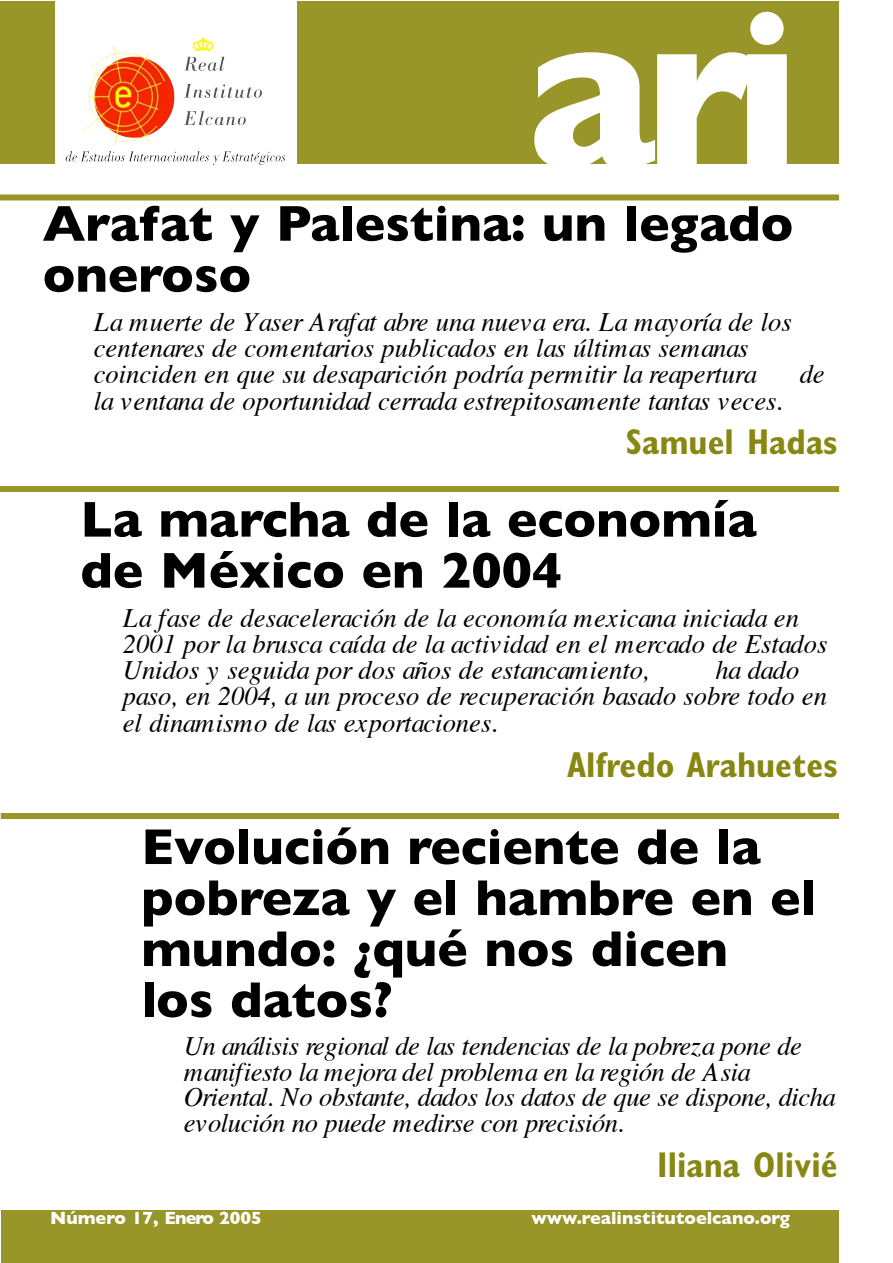
<style>
.page{position:relative;width:893px;height:1263px;background:#fff}
.page>*{position:absolute;margin:0;border:0;box-sizing:border-box;transform-origin:0 0}
.t1{font:700 225px "Gill Sans";color:#fff}
.t2{font:700 51px/51px "Gill Sans";color:#000}
.t3{font:700 condensed 36px "Gill Sans Std";color:#888712}
.t4{font:italic 26.55px/26.2px "Times";color:#000}
.t5{font:700 18px "Gill Sans";color:#fff}
</style>
<div class="page">
<img style="left:65px;top:38px;width:221px;height:126px">
<div style="left:0;top:195px;width:839px;height:6px;background:#989629"></div>
<div style="left:0;top:1px;width:54px;height:163px;background:#989629"></div>
<div style="left:298px;top:1px;width:541px;height:163px;background:#989629"></div>
<div style="left:1px;top:813px;width:838px;height:6px;background:#989629"></div>
<div style="left:0;top:486px;width:839px;height:6px;background:#989629"></div>
<div style="left:2px;top:1210px;width:837px;height:53px;background:#989629"></div>
<h1 class="t1" style="left:526px;top:-42px;width:276px">ari</h1>
<h2 class="t2" style="left:43px;top:198px;width:752px">Arafat y Palestina: un legado oneroso</h2>
<p class="t4" style="left:94px;top:311px;width:699px">La muerte de Yaser Arafat abre una nueva era. La mayoría de los centenares de comentarios publicados en las últimas semanas coinciden en que su desaparición podría permitir la reapertura</p>
<p class="t4" style="left:800px;top:363px;width:27px">de</p>
<p class="t4" style="left:94px;top:390px;width:691px">la ventana de oportunidad cerrada estrepitosamente tantas veces.</p>
<h3 class="t3" style="left:626px;top:430px;width:213px">Samuel Hadas</h3>
<h2 class="t2" style="left:80px;top:494px;width:678px">La marcha de la economía de México en 2004</h2>
<p class="t4" style="left:123px;top:607px;width:706px">La fase de desaceleración de la economía mexicana iniciada en<br>2001 por la brusca caída de la actividad en el mercado de Estados<br>Unidos y seguida por dos años de estancamiento,</p>
<p class="t4" style="left:123px;top:659px;width:706px;text-indent:592px">ha dado paso, en 2004, a un proceso de recuperación basado sobre todo en el dinamismo de las exportaciones.</p>
<h3 class="t3" style="left:567px;top:752px;width:272px">Alfredo Arahuetes</h3>
<h2 class="t2" style="left:141px;top:821px;width:676px">Evolución reciente de la pobreza y el hambre en el mundo: ¿qué nos dicen<br>los datos?</h2>
<p class="t4" style="left:184px;top:1036px;width:654px;line-height:25.5px">Un análisis regional de las tendencias de la pobreza pone de manifiesto la mejora del problema en la región de Asia Oriental. No obstante, dados los datos de que se dispone, dicha evolución no puede medirse con precisión.</p>
<h3 class="t3" style="left:657px;top:1152px;width:182px">Iliana Olivié</h3>
<p class="t5" style="left:50px;top:1208px;width:213px">Número 17, Enero 2005</p>
<p class="t5" style="left:531px;top:1208px;width:260px">www.realinstitutoelcano.org</p>
</div>
